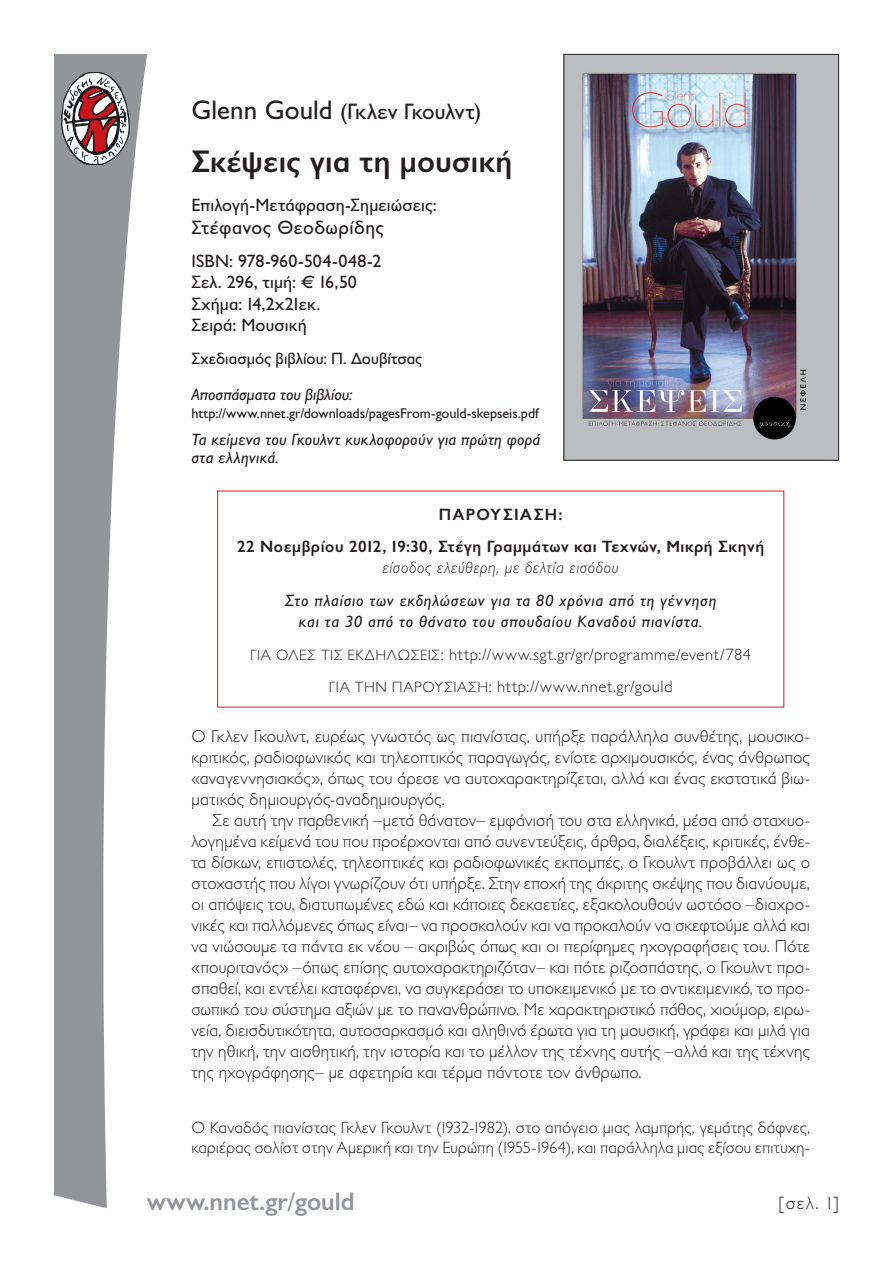
<style>
.page{position:relative;width:893px;height:1263px;background:#fff}
.page>*{position:absolute;margin:0;border:0;box-sizing:border-box;transform-origin:0 0}
.t1{font:600 31.5px "Gill Sans Hel";letter-spacing:.015em;color:#231f20}
.t2{font:600 25.5px "Gill Sans Hel";color:#939598}
.t3{font:22.5px "Gill Sans Hel";color:#231f20}
.t4{font:19.5px "Gill Sans Hel";letter-spacing:.03em;color:#231f20}
.t5{font:18px/21.6px "Gill Sans Hel";letter-spacing:.01em;color:#231f20}
.t6{font:300 18px "Gill Sans Hel";color:#231f20}
.t7{font:300 17.25px/21px "Gill Sans Hel";letter-spacing:.01em;color:#231f20;text-align:justify}
.t8{font:300 16.5px/19.5px "Gill Sans Hel";letter-spacing:.015em;color:#231f20}
.t9{font:300 16.5px/32.2px "Gill Sans Hel";letter-spacing:.04em;color:#231f20;text-align:center}
.t10{font:italic 16.5px/21.6px "Gill Sans Hel";letter-spacing:.04em;color:#231f20;text-align:center}
.t11{font:600 16.5px/32.2px "Gill Sans Hel";letter-spacing:.04em;color:#231f20;text-align:center}
.t12{font:italic 16.5px/18px "Gill Sans Hel";letter-spacing:.02em;color:#231f20}
.t13{font:italic 300 16.5px "Gill Sans Hel";letter-spacing:.035em;color:#231f20}
.t14{font:16.5px "Gill Sans Hel";color:#231f20}
.t15{font:italic 16.5px "Gill Sans Hel";color:#231f20}
.t16{font:14.25px "Gill Sans Hel";letter-spacing:-.005em;color:#231f20}
.s1{font-size:27px}
.s2{font-size:15px}
</style>
<div class="page">
<svg style="left:54px;top:54px;width:93px;height:1154px;fill:#939598"></svg>
<svg style="left:62px;top:72px;width:67px;height:93px"></svg>
<img style="left:566px;top:56px;width:271px;height:403px">
<div style="left:564px;top:54px;width:275px;height:407px;border:1px solid #231f20"></div>
<h3 class="t3" style="left:191px;top:100px;width:292px"><span class="s1">Glenn Gould</span> (Γκλεν Γκουλντ)</h3>
<h1 class="t1" style="left:191px;top:144px;width:322px">Σκέψεις για τη μουσική</h1>
<p class="t5" style="left:191px;top:194px;width:247px">Επιλογή-Μετάφραση-Σημειώσεις:</p>
<p class="t4" style="left:191px;top:217px;width:194px">Στέφανος Θεοδωρίδης</p>
<p class="t5" style="left:191px;top:250px;width:191px">ISBN: 978-960-504-048-2<br>Σελ. 296, τιμή: € 16,50<br>Σχήμα: 14,2χ21εκ.<br>Σειρά: Μουσική</p>
<p class="t14" style="left:191px;top:349px;width:233px">Σχεδιασμός βιβλίου: Π. Δουβίτσας</p>
<p class="t15" style="left:191px;top:385px;width:163px">Αποσπάσματα του βιβλίου:</p>
<p class="t16" style="left:191px;top:406px;width:349px">http://www.nnet.gr/downloads/pagesFrom-gould-skepseis.pdf</p>
<p class="t12" style="left:191px;top:430px;width:350px">Τα κείμενα του Γκουλντ κυκλοφορούν για πρώτη φορά στα ελληνικά.</p>
<p class="t11" style="left:237px;top:498px;width:529px">ΠΑΡΟΥΣΙΑΣΗ:<br>22 Νοεμβρίου 2012, 19:30, Στέγη Γραμμάτων και Τεχνών, Μικρή Σκηνή</p>
<p class="t13" style="left:383px;top:559px;width:238px">είσοδος ελεύθερη, με δελτία εισόδου</p>
<p class="t10" style="left:285px;top:589px;width:432px">Στο πλαίσιο των εκδηλώσεων για τα 80 χρόνια από τη γέννηση και τα 30 από το θάνατο του σπουδαίου Καναδού πιανίστα.</p>
<p class="t9" style="left:250px;top:638px;width:503px"><span class="s2">ΓΙΑ ΟΛΕΣ ΤΙΣ ΕΚΔΗΛΩΣΕΙΣ</span>: http://www.sgt.gr/gr/programme/event/784<br><span class="s2">ΓΙΑ ΤΗΝ ΠΑΡΟΥΣΙΑΣΗ</span>: http://www.nnet.gr/gould</p>
<p class="t7" style="left:191px;top:725px;width:620px">Ο Γκλεν Γκουλντ, ευρέως γνωστός ως πιανίστας, υπήρξε παράλληλα συνθέτης, μουσικο&shy;κριτικός, ραδιοφωνικός και τηλεοπτικός παραγωγός, ενίοτε αρχιμουσικός, ένας άνθρωπος «αναγεννησιακός», όπως του άρεσε να αυτοχαρακτηρίζεται, αλλά και ένας εκστατικά βιω&shy;ματικός δημιουργός-αναδημιουργός.</p>
<p class="t7" style="left:191px;top:809px;width:620px;text-indent:21px">Σε αυτή την παρθενική –μετά θάνατον– εμφάνισή του στα ελληνικά, μέσα από σταχυο&shy;λογημένα κείμενά του που προέρχονται από συνεντεύξεις, άρθρα, διαλέξεις, κριτικές, ένθε&shy;τα δίσκων, επιστολές, τηλεοπτικές και ραδιοφωνικές εκπομπές, ο Γκουλντ προβάλλει ως ο στοχαστής που λίγοι γνωρίζουν ότι υπήρξε. Στην εποχή της άκριτης σκέψης που διανύουμε, οι απόψεις του, διατυπωμένες εδώ και κάποιες δεκαετίες, εξακολουθούν ωστόσο –διαχρο&shy;νικές και παλλόμενες όπως είναι– να προσκαλούν και να προκαλούν να σκεφτούμε αλλά και να νιώσουμε τα πάντα εκ νέου – ακριβώς όπως και οι περίφημες ηχογραφήσεις του. Πότε «πουριτανός» –όπως επίσης αυτοχαρακτηριζόταν– και πότε ριζοσπάστης, ο Γκουλντ προ&shy;σπαθεί, και εντέλει καταφέρνει, να συγκεράσει το υποκειμενικό με το αντικειμενικό, το προ&shy;σωπικό του σύστημα αξιών με το πανανθρώπινο. Με χαρακτηριστικό πάθος, χιούμορ, ειρω&shy;νεία, διεισδυτικότητα, αυτοσαρκασμό και αληθινό έρωτα για τη μουσική, γράφει και μιλά για την ηθική, την αισθητική, την ιστορία και το μέλλον της τέχνης αυτής –αλλά και της τέχνης της ηχογράφησης– με αφετηρία και τέρμα πάντοτε τον άνθρωπο.</p>
<p class="t8" style="left:191px;top:1118px;width:620px">Ο Καναδός πιανίστας Γκλεν Γκουλντ (1932-1982), στο απόγειο μιας λαμπρής, γεμάτης δάφνες, καριέρας σολίστ στην Αμερική και την Ευρώπη (1955-1964), και παράλληλα μιας εξίσου επιτυχη-</p>
<h2 class="t2" style="left:147px;top:1187px;width:209px">www.nnet.gr/gould</h2>
<p class="t6" style="left:778px;top:1193px;width:62px">[σελ. 1]</p>
</div>
